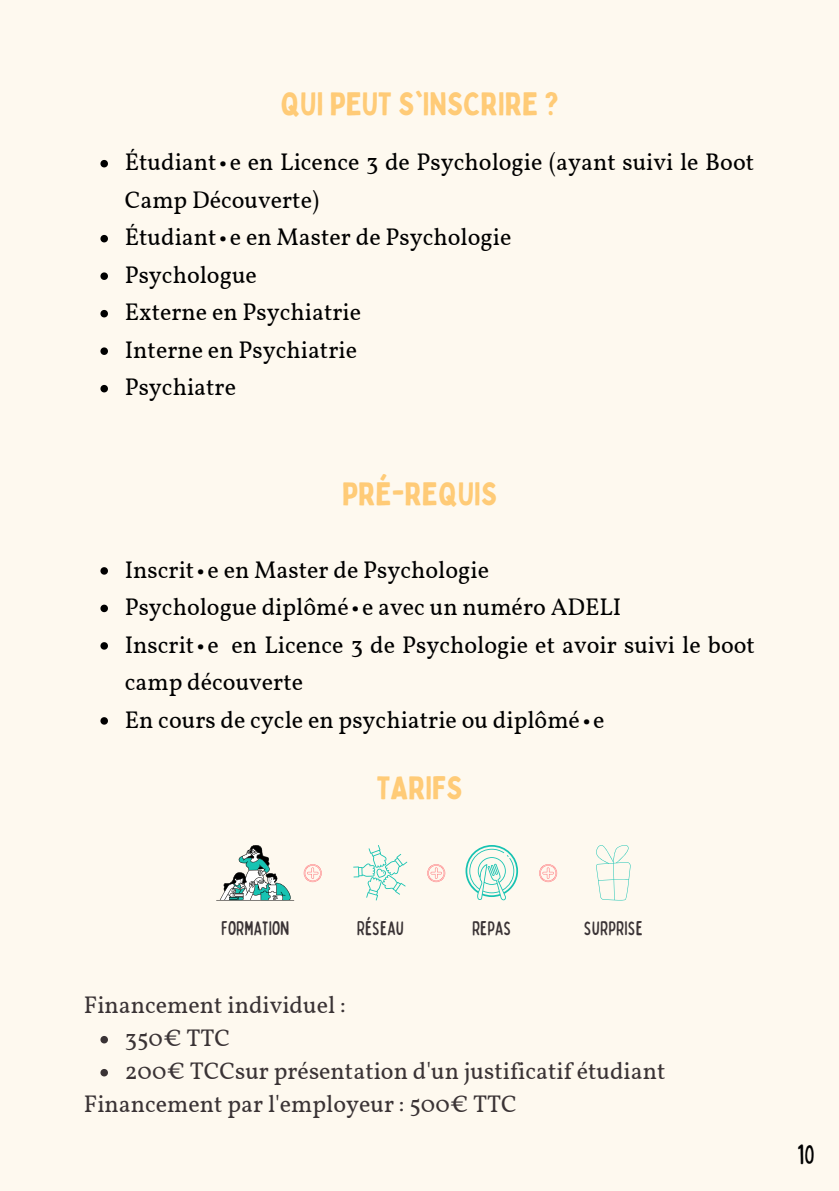
<style>
.page{position:relative;width:839px;height:1191px;background:#fff}
.page>*{position:absolute;margin:0;border:0;box-sizing:border-box;transform-origin:0 0}
.t1{font:32px "Bobby Jones";color:#ffcb77}
.t2{font:condensed 28px "Bobby Jones Soft";color:#000}
.t3{font:24px/37.6px "Vollkorn";color:#000}
.t4{font:24px/33px "Vollkorn";color:#3a3335}
.t5{font:condensed 20px "Bobby Jones Soft";color:#3a3335}
</style>
<div class="page">
<div style="left:0;top:0;width:838px;height:1191px;background:#fef9ef"></div>
<svg style="left:100px;top:160px;width:8px;height:7px"></svg>
<svg style="left:100px;top:235px;width:8px;height:7px"></svg>
<svg style="left:100px;top:272px;width:8px;height:8px"></svg>
<svg style="left:100px;top:310px;width:8px;height:7px"></svg>
<svg style="left:100px;top:347px;width:8px;height:8px"></svg>
<svg style="left:100px;top:385px;width:8px;height:7px"></svg>
<svg style="left:100px;top:567px;width:8px;height:8px"></svg>
<svg style="left:100px;top:605px;width:8px;height:7px"></svg>
<svg style="left:100px;top:642px;width:8px;height:8px"></svg>
<svg style="left:100px;top:717px;width:8px;height:8px"></svg>
<svg style="left:353px;top:845px;width:54px;height:55px"></svg>
<svg style="left:219px;top:845px;width:72px;height:55px"></svg>
<svg style="left:596px;top:845px;width:34px;height:55px"></svg>
<svg style="left:465px;top:845px;width:53px;height:55px"></svg>
<svg style="left:304px;top:864px;width:18px;height:18px"></svg>
<svg style="left:427px;top:864px;width:18px;height:18px"></svg>
<svg style="left:539px;top:864px;width:18px;height:18px"></svg>
<svg style="left:100px;top:1036px;width:8px;height:7px"></svg>
<svg style="left:100px;top:1069px;width:8px;height:7px"></svg>
<h1 class="t1" style="left:280px;top:84px;width:280px">QUI PEUT S'INSCRIRE ?</h1>
<p class="t3" style="left:125px;top:146px;width:631px">Étudiant∙e en Licence 3 de Psychologie (ayant suivi le Boot<br>Camp Découverte)<br>Étudiant∙e en Master de Psychologie<br>Psychologue<br>Externe en Psychiatrie<br>Interne en Psychiatrie<br>Psychiatre</p>
<h1 class="t1" style="left:342px;top:473px;width:157px">PRÉ-REQUIS</h1>
<p class="t3" style="left:125px;top:553px;width:631px">Inscrit∙e en Master de Psychologie<br>Psychologue diplômé∙e avec un numéro ADELI<br>Inscrit∙e en Licence 3 de Psychologie et avoir suivi le boot camp découverte<br>En cours de cycle en psychiatrie ou diplômé∙e</p>
<h1 class="t1" style="left:377px;top:768px;width:87px">TARIFS</h1>
<p class="t5" style="left:221px;top:915px;width:70px">FORMATION</p>
<p class="t5" style="left:357px;top:915px;width:49px">RÉSEAU</p>
<p class="t5" style="left:472px;top:915px;width:41px">REPAS</p>
<p class="t5" style="left:584px;top:915px;width:61px">SURPRISE</p>
<p class="t4" style="left:84px;top:991px;width:263px">Financement individuel :</p>
<p class="t4" style="left:125px;top:1024px;width:542px">350€ TTC<br>200€ TCCsur présentation d'un justificatif étudiant</p>
<p class="t4" style="left:84px;top:1090px;width:434px">Financement par l'employeur : 500€ TTC</p>
<p class="t2" style="left:797px;top:1136px;width:19px">10</p>
</div>
